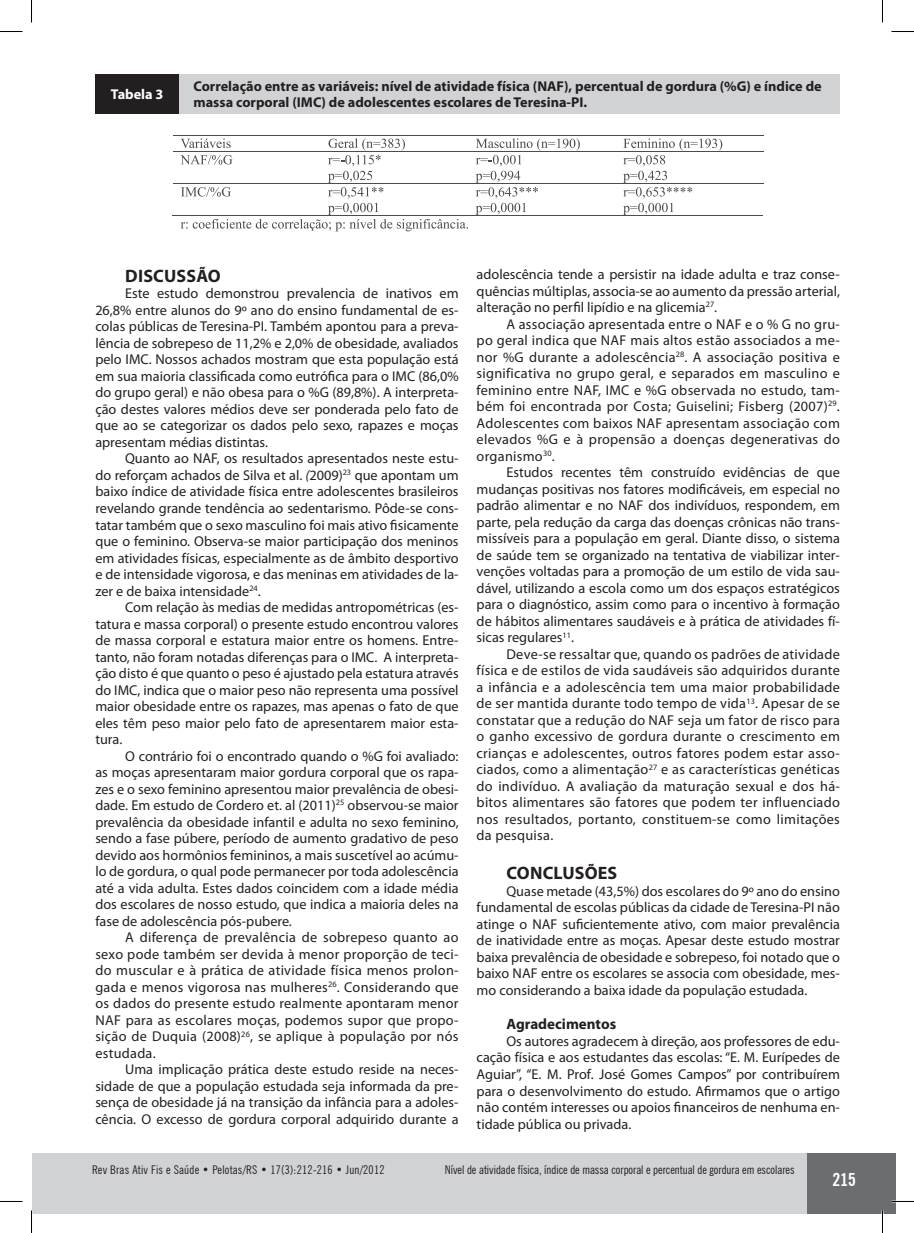
<style>
.page{position:relative;width:914px;height:1233px;background:#fff}
.page>*{position:absolute;margin:0;border:0;box-sizing:border-box;transform-origin:0 0}
.t1{font:700 18px "Myriad Pro";letter-spacing:.01em;color:#231f20}
.t2{font:700 condensed 18px "News Gothic BT";color:#fff}
.t3{font:700 15px "Myriad Pro";color:#231f20}
.t4{font:14.25px/16.5px "Myriad Pro";color:#231f20;text-align:justify}
.t5{font:700 14.25px/16.5px "Myriad Pro";color:#231f20}
.t6{font:700 14.25px "Myriad Pro";color:#fff}
.t7{font:condensed 12px "News Gothic BT";color:#231f20}
.t8{font:condensed 12px "News Gothic BT";letter-spacing:.02em;color:#231f20}
.s1{font-style:italic}
</style>
<div class="page">
<div style="left:777px;top:1153px;width:118px;height:60px;background:#6c6d70"></div>
<div style="left:32px;top:1153px;width:774px;height:60px;background:#d1d2d4"></div>
<div style="left:95px;top:74px;width:84px;height:39px;background:#231f20"></div>
<div style="left:179px;top:74px;width:660px;height:39px;background:#d1d2d4"></div>
<hr style="left:173px;top:135px;width:147px;height:1px;background:#4b4c4d">
<hr style="left:469px;top:135px;width:146px;height:1px;background:#4b4c4d">
<hr style="left:616px;top:135px;width:147px;height:1px;background:#4b4c4d">
<hr style="left:173px;top:151px;width:147px;height:1px;background:#4b4c4d">
<hr style="left:469px;top:151px;width:146px;height:1px;background:#4b4c4d">
<hr style="left:616px;top:151px;width:147px;height:1px;background:#4b4c4d">
<svg style="left:475px;top:138px;width:104px;height:77px"></svg>
<svg style="left:623px;top:138px;width:99px;height:77px"></svg>
<hr style="left:173px;top:183px;width:147px;height:1px;background:#4b4c4d">
<hr style="left:469px;top:183px;width:146px;height:1px;background:#4b4c4d">
<hr style="left:616px;top:183px;width:147px;height:1px;background:#4b4c4d">
<hr style="left:172px;top:215px;width:148px;height:1px;background:#4b4c4d">
<hr style="left:468px;top:215px;width:147px;height:1px;background:#4b4c4d">
<hr style="left:615px;top:215px;width:148px;height:1px;background:#4b4c4d">
<svg style="left:180px;top:135px;width:289px;height:96px"></svg>
<hr style="left:891px;top:1200px;width:22px;height:2px;background:#fff">
<hr style="left:881px;top:1210px;width:2px;height:22px;background:#fff">
<svg style="left:0;top:31px;width:22px;height:1px"></svg>
<svg style="left:891px;top:31px;width:22px;height:1px"></svg>
<svg style="left:0;top:1201px;width:22px;height:1px"></svg>
<svg style="left:891px;top:1201px;width:22px;height:1px"></svg>
<svg style="left:31px;top:0;width:1px;height:23px"></svg>
<svg style="left:31px;top:1210px;width:1px;height:22px"></svg>
<svg style="left:882px;top:0;width:1px;height:23px"></svg>
<svg style="left:882px;top:1210px;width:1px;height:22px"></svg>
<p class="t6" style="left:111px;top:85px;width:54px">Tabela 3</p>
<p class="t5" style="left:193px;top:77px;width:629px">Correlação entre as variáveis: nível de atividade física (NAF), percentual de gordura (%G) e índice de massa corporal (IMC) de adolescentes escolares de Teresina-PI.</p>
<p class="t1" style="left:125px;top:264px;width:97px">DISCUSSÃO</p>
<p class="t4" style="left:95px;top:285px;width:365px;text-indent:30px">Este estudo demonstrou prevalencia de inativos em 26,8% entre alunos do 9º ano do ensino fundamental de es&shy;colas públicas de Teresina-PI. Também apontou para a preva&shy;lência de sobrepeso de 11,2% e 2,0% de obesidade, avaliados pelo IMC. Nossos achados mostram que esta população está em sua maioria classificada como eutrófica para o IMC (86,0% do grupo geral) e não obesa para o %G (89,8%). A interpreta&shy;ção destes valores médios deve ser ponderada pelo fato de que ao se categorizar os dados pelo sexo, rapazes e moças apresentam médias distintas.</p>
<p class="t4" style="left:95px;top:450px;width:365px;text-indent:30px">Quanto ao NAF, os resultados apresentados neste estu&shy;do reforçam achados de Silva et al. <span class="s1">(</span>2009)<sup>23</sup> que apontam um baixo índice de atividade física entre adolescentes brasileiros revelando grande tendência ao sedentarismo. Pôde-se cons&shy;tatar também que o sexo masculino foi mais ativo fisicamente que o feminino. Observa-se maior participação dos meninos em atividades físicas, especialmente as de âmbito desportivo e de intensidade vigorosa, e das meninas em atividades de la&shy;zer e de baixa intensidade<sup>24</sup>.</p>
<p class="t4" style="left:95px;top:598px;width:365px;text-indent:30px">Com relação às medias de medidas antropométricas (es&shy;tatura e massa corporal) o presente estudo encontrou valores de massa corporal e estatura maior entre os homens. Entre&shy;tanto, não foram notadas diferenças para o IMC. A interpreta&shy;ção disto é que quanto o peso é ajustado pela estatura através do IMC, indica que o maior peso não representa uma possível maior obesidade entre os rapazes, mas apenas o fato de que eles têm peso maior pelo fato de apresentarem maior esta&shy;tura.</p>
<p class="t4" style="left:95px;top:747px;width:365px;text-indent:30px">O contrário foi o encontrado quando o %G foi avaliado: as moças apresentaram maior gordura corporal que os rapa&shy;zes e o sexo feminino apresentou maior prevalência de obesi&shy;dade. Em estudo de Cordero et. al (2011)<sup>25</sup> observou-se maior prevalência da obesidade infantil e adulta no sexo feminino, sendo a fase púbere, período de aumento gradativo de peso devido aos hormônios femininos, a mais suscetível ao acúmu&shy;lo de gordura, o qual pode permanecer por toda adolescência até a vida adulta. Estes dados coincidem com a idade média dos escolares de nosso estudo, que indica a maioria deles na fase de adolescência pós-pubere.</p>
<p class="t4" style="left:95px;top:928px;width:365px;text-indent:30px">A diferença de prevalência de sobrepeso quanto ao sexo pode também ser devida à menor proporção de teci&shy;do muscular e à prática de atividade física menos prolon&shy;gada e menos vigorosa nas mulheres<sup>26</sup>. Considerando que os dados do presente estudo realmente apontaram menor NAF para as escolares moças, podemos supor que propo&shy;sição de Duquia (2008)<sup>26</sup>, se aplique à população por nós estudada.</p>
<p class="t4" style="left:95px;top:1060px;width:365px;text-indent:30px">Uma implicação prática deste estudo reside na neces&shy;sidade de que a população estudada seja informada da pre&shy;sença de obesidade já na transição da infância para a adoles&shy;cência. O excesso de gordura corporal adquirido durante a</p>
<p class="t4" style="left:476px;top:266px;width:365px">adolescência tende a persistir na idade adulta e traz conse&shy;quências múltiplas, associa-se ao aumento da pressão arterial, alteração no perfil lipídio e na glicemia<sup>27</sup>.</p>
<p class="t4" style="left:476px;top:315px;width:365px;text-indent:30px">A associação apresentada entre o NAF e o % G no gru&shy;po geral indica que NAF mais altos estão associados a me&shy;nor %G durante a adolescência<sup>28</sup>. A associação positiva e significativa no grupo geral, e separados em masculino e feminino entre NAF, IMC e %G observada no estudo, tam&shy;bém foi encontrada por Costa; Guiselini; Fisberg (2007)<sup>29</sup>.<br>Adolescentes com baixos NAF apresentam associação com elevados %G e à propensão a doenças degenerativas do organismo<sup>30</sup>.</p>
<p class="t4" style="left:476px;top:464px;width:365px;text-indent:30px">Estudos recentes têm construído evidências de que mudanças positivas nos fatores modificáveis, em especial no padrão alimentar e no NAF dos indivíduos, respondem, em parte, pela redução da carga das doenças crônicas não trans&shy;missíveis para a população em geral. Diante disso, o sistema de saúde tem se organizado na tentativa de viabilizar inter&shy;venções voltadas para a promoção de um estilo de vida sau&shy;dável, utilizando a escola como um dos espaços estratégicos para o diagnóstico, assim como para o incentivo à formação de hábitos alimentares saudáveis e à prática de atividades fí&shy;sicas regulares<sup>11</sup>.</p>
<p class="t4" style="left:476px;top:645px;width:365px;text-indent:30px">Deve-se ressaltar que, quando os padrões de atividade física e de estilos de vida saudáveis são adquiridos durante a infância e a adolescência tem uma maior probabilidade de ser mantida durante todo tempo de vida<sup>13</sup>. Apesar de se constatar que a redução do NAF seja um fator de risco para o ganho excessivo de gordura durante o crescimento em crianças e adolescentes, outros fatores podem estar asso&shy;ciados, como a alimentação<sup>27</sup> e as características genéticas do indivíduo. A avaliação da maturação sexual e dos há&shy;bitos alimentares são fatores que podem ter influenciado nos resultados, portanto, constituem-se como limitações da pesquisa.</p>
<p class="t1" style="left:506px;top:861px;width:112px">CONCLUSÕES</p>
<p class="t4" style="left:476px;top:882px;width:365px;text-indent:30px">Quase metade (43,5%) dos escolares do 9º ano do ensino fundamental de escolas públicas da cidade de Teresina-PI não atinge o NAF suficientemente ativo, com maior prevalência de inatividade entre as moças. Apesar deste estudo mostrar baixa prevalência de obesidade e sobrepeso, foi notado que o baixo NAF entre os escolares se associa com obesidade, mes&shy;mo considerando a baixa idade da população estudada.</p>
<p class="t3" style="left:506px;top:1014px;width:111px">Agradecimentos</p>
<p class="t4" style="left:476px;top:1032px;width:365px;text-indent:30px">Os autores agradecem à direção, aos professores de edu&shy;cação física e aos estudantes das escolas: “E. M. Eurípedes de Aguiar”, “E. M. Prof. José Gomes Campos” por contribuírem para o desenvolvimento do estudo. Afirmamos que o artigo não contém interesses ou apoios financeiros de nenhuma en&shy;tidade pública ou privada.</p>
<p class="t8" style="left:92px;top:1162px;width:293px">Rev Bras Ativ Fis e Saúde • Pelotas/RS • 17(3):212-216 • Jun/2012</p>
<p class="t7" style="left:444px;top:1162px;width:351px">Nível de atividade física, índice de massa corporal e percentual de gordura em escolares</p>
<p class="t2" style="left:832px;top:1168px;width:25px">215</p>
</div>
